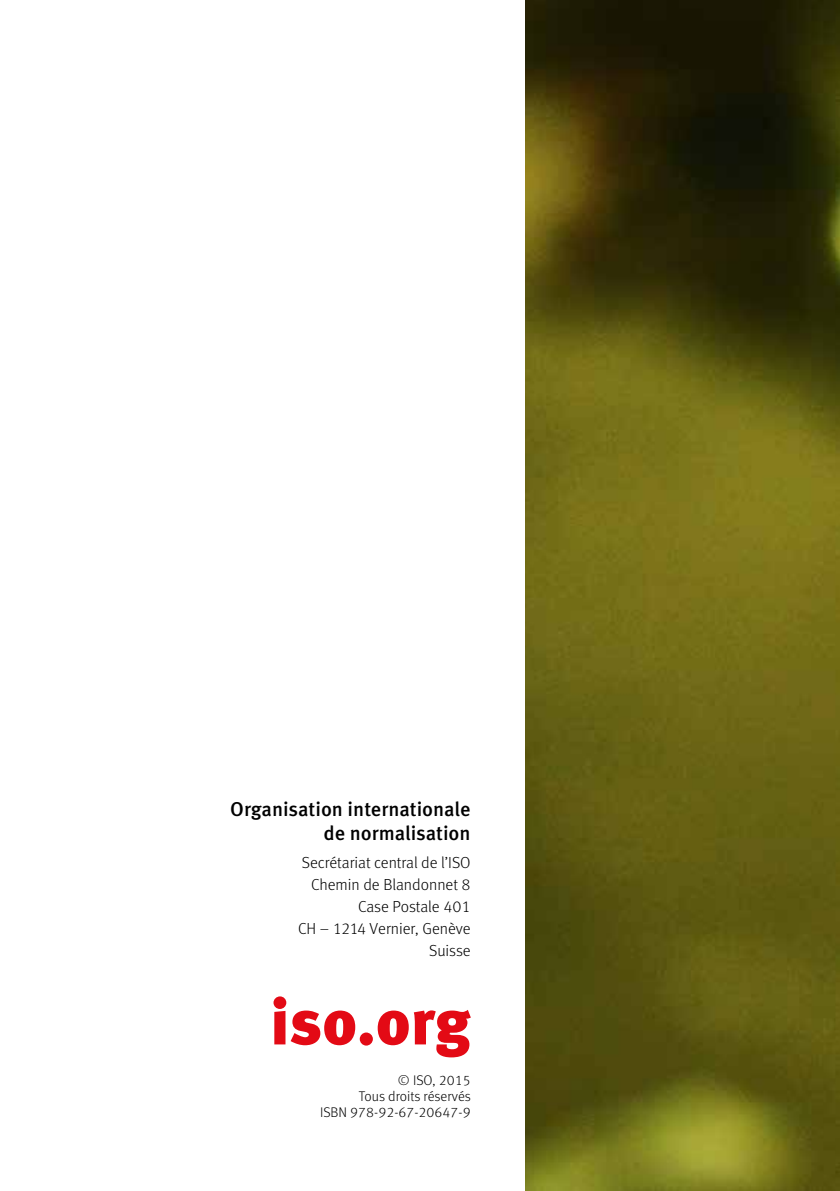
<style>
.page{position:relative;width:840px;height:1191px;background:#fff}
.page>*{position:absolute;margin:0;border:0;box-sizing:border-box;transform-origin:0 0}
.t1{font:900 64px "Meta Pro";letter-spacing:-.005em;color:#e30a15}
.t2{font:500 20px/24px "Meta Pro";color:#000;text-align:right}
.t3{font:300 16px/22px "Meta Pro";color:#000;text-align:right}
.t4{font:300 14px/16px "Meta Pro";color:#000;text-align:right}
</style>
<div class="page">
<img style="left:525px;top:0;width:314px;height:1191px">
<p class="t2" style="left:230px;top:795px;width:242px">Organisation internationale de normalisation</p>
<p class="t3" style="left:298px;top:850px;width:174px">Secrétariat central de l’ISO<br>Chemin de Blandonnet 8<br>Case Postale 401<br>CH – 1214 Vernier, Genève<br>Suisse</p>
<p class="t1" style="left:270px;top:971px;width:202px">iso.org</p>
<p class="t4" style="left:320px;top:1071px;width:152px">© ISO, 2015<br>Tous droits réservés<br>ISBN 978-92-67-20647-9</p>
</div>
